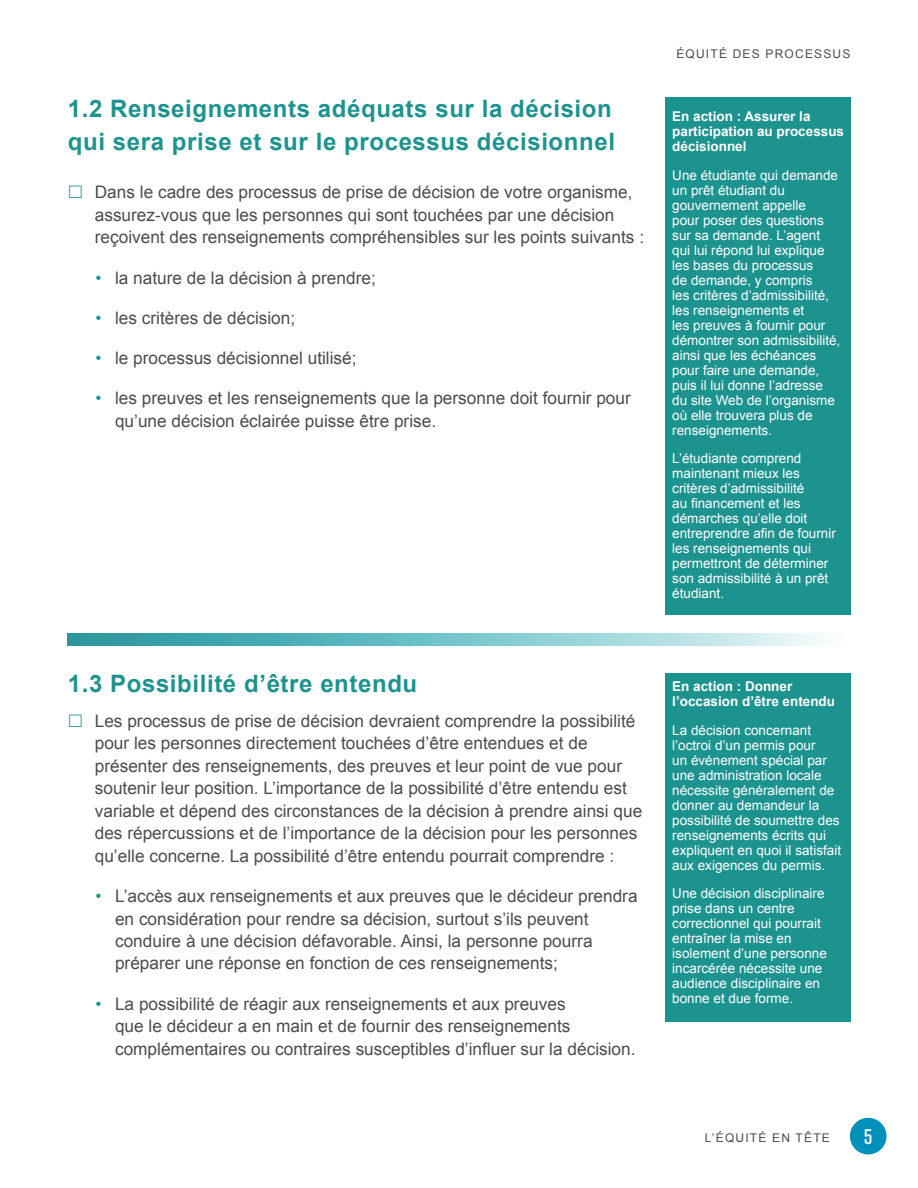
<style>
.page{position:relative;width:918px;height:1188px;background:#fff}
.page>*{position:absolute;margin:0;border:0;box-sizing:border-box;transform-origin:0 0}
.t1{font:700 24px/33px "Arial";letter-spacing:.025em;color:#1d938f}
.t2{font:600 21px "Rift Soft";color:#fff}
.t3{font:17.25px/22.5px "Arial";color:#4b4c4d}
.t4{font:13.5px/15px "Arial";color:#fff}
.t5{font:700 13.5px/15px "Arial";color:#fff}
.t6{font:12px "Arial";letter-spacing:.1em;color:#4b4c4d}
.s1{color:#1d938f}
</style>
<div class="page">
<div style="left:850px;top:1118px;width:37px;height:36px;background:#0090ba;border-radius:50%"></div>
<svg style="left:68px;top:634px;width:756px;height:12px"></svg>
<div style="left:665px;top:97px;width:186px;height:518px;background:#1d938f"></div>
<div style="left:665px;top:673px;width:186px;height:349px;background:#1d938f"></div>
<h1 class="t1" style="left:68px;top:92px;width:549px">1.2 Renseignements adéquats sur la décision qui sera prise et sur le processus décisionnel</h1>
<p class="t3" style="left:95px;top:181px;width:551px">Dans le cadre des processus de prise de décision de votre organisme, assurez-vous que les personnes qui sont touchées par une décision reçoivent des renseignements compréhensibles sur les points suivants :</p>
<p class="t3" style="left:96px;top:266px;width:282px"><span class="s1">•</span> la nature de la décision à prendre;</p>
<p class="t3" style="left:96px;top:307px;width:201px"><span class="s1">•</span> les critères de décision;</p>
<p class="t3" style="left:96px;top:347px;width:263px"><span class="s1">•</span> le processus décisionnel utilisé;</p>
<p class="t3" style="left:115px;top:387px;width:517px;text-indent:-19px"><span class="s1">•</span> les preuves et les renseignements que la personne doit fournir pour qu’une décision éclairée puisse être prise.</p>
<p class="t6" style="left:676px;top:45px;width:176px">ÉQUITÉ DES PROCESSUS</p>
<p class="t5" style="left:672px;top:109px;width:173px">En action : Assurer la participation au processus décisionnel</p>
<p class="t4" style="left:672px;top:168px;width:170px">Une étudiante qui demande un prêt étudiant du gouvernement appelle<br>pour poser des questions sur sa demande. L’agent qui lui répond lui explique les bases du processus<br>de demande, y compris<br>les critères d’admissibilité, les renseignements et<br>les preuves à fournir pour démontrer son admissibilité, ainsi que les échéances pour faire une demande, puis il lui donne l’adresse du site Web de l’organisme où elle trouvera plus de renseignements.</p>
<p class="t4" style="left:672px;top:451px;width:165px">L’étudiante comprend maintenant mieux les critères d’admissibilité<br>au financement et les démarches qu’elle doit entreprendre afin de fournir les renseignements qui permettront de déterminer son admissibilité à un prêt étudiant.</p>
<h1 class="t1" style="left:68px;top:667px;width:351px">1.3 Possibilité d’être entendu</h1>
<p class="t3" style="left:95px;top:710px;width:549px">Les processus de prise de décision devraient comprendre la possibilité pour les personnes directement touchées d’être entendues et de présenter des renseignements, des preuves et leur point de vue pour soutenir leur position. L’importance de la possibilité d’être entendu est variable et dépend des circonstances de la décision à prendre ainsi que des répercussions et de l’importance de la décision pour les personnes qu’elle concerne. La possibilité d’être entendu pourrait comprendre :</p>
<p class="t3" style="left:115px;top:885px;width:524px;text-indent:-19px"><span class="s1">•</span> L’accès aux renseignements et aux preuves que le décideur prendra en considération pour rendre sa décision, surtout s’ils peuvent conduire à une décision défavorable. Ainsi, la personne pourra préparer une réponse en fonction de ces renseignements;</p>
<p class="t3" style="left:115px;top:993px;width:522px;text-indent:-19px"><span class="s1">•</span> La possibilité de réagir aux renseignements et aux preuves<br>que le décideur a en main et de fournir des renseignements complémentaires ou contraires susceptibles d’influer sur la décision.</p>
<p class="t5" style="left:672px;top:680px;width:164px">En action : Donner l’occasion d’être entendu</p>
<p class="t4" style="left:672px;top:723px;width:170px">La décision concernant l’octroi d’un permis pour<br>un événement spécial par une administration locale nécessite généralement de donner au demandeur la possibilité de soumettre des renseignements écrits qui expliquent en quoi il satisfait aux exigences du permis.</p>
<p class="t4" style="left:672px;top:886px;width:156px">Une décision disciplinaire prise dans un centre correctionnel qui pourrait entraîner la mise en isolement d’une personne incarcérée nécessite une audience disciplinaire en bonne et due forme.</p>
<p class="t6" style="left:705px;top:1130px;width:127px">L’ÉQUITÉ EN TÊTE</p>
<p class="t2" style="left:864px;top:1122px;width:10px">5</p>
</div>
